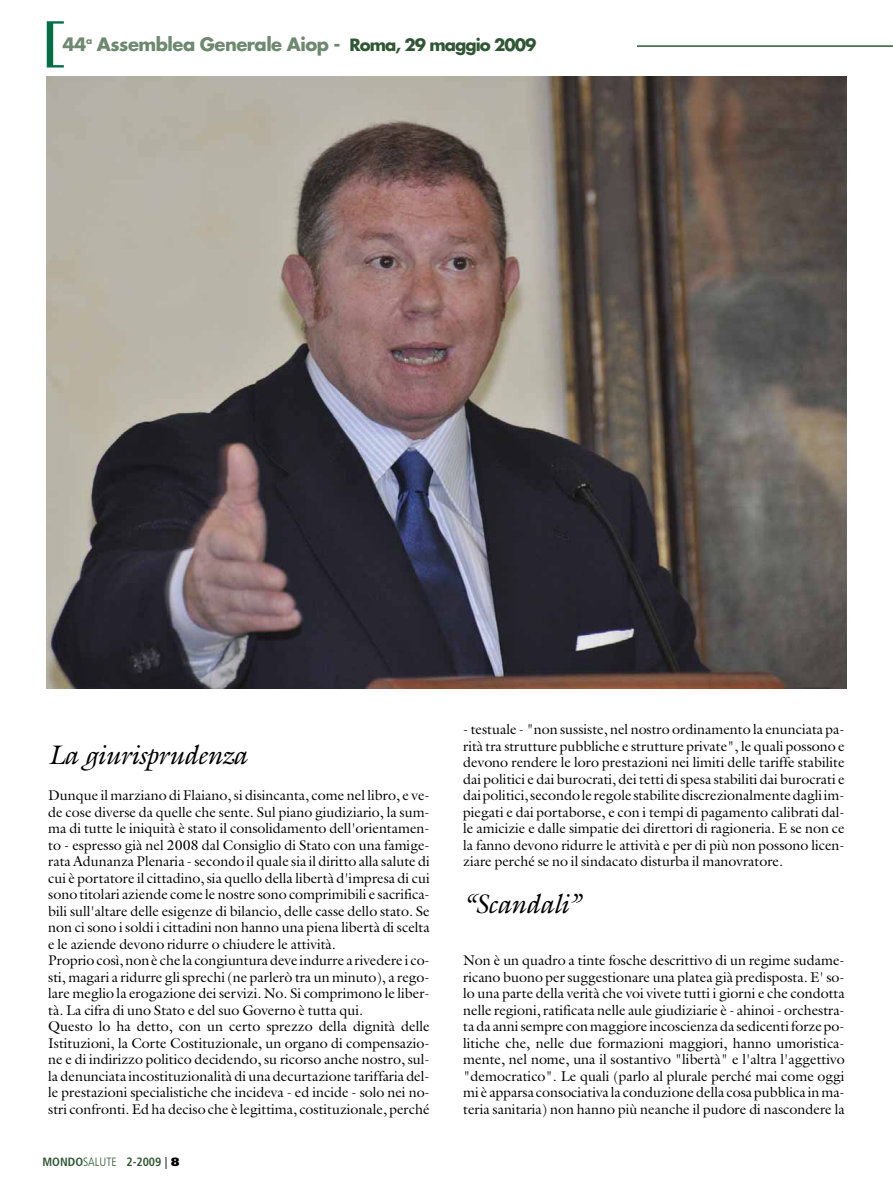
<style>
.page{position:relative;width:893px;height:1191px;background:#fff}
.page>*{position:absolute;margin:0;border:0;box-sizing:border-box;transform-origin:0 0}
.t1{font:italic 27px "Galliard Std";letter-spacing:-.025em;color:#000}
.t2{font:700 18px "Futura Std";letter-spacing:-.03em;color:#6e8970}
.t3{font:14.25px/16.5px "Galliard Std";color:#000;text-align:justify}
.t4{font:700 condensed 12px "Frutiger";color:#305734}
.s1{font-size:16.5px;color:#305734}
.s2{font-weight:300}
.s3{font-weight:300;font-stretch:normal;color:#000}
.s4{font-weight:900;font-stretch:normal;color:#000}
</style>
<div class="page">
<svg style="left:47px;top:21px;width:17px;height:46px"></svg>
<hr style="left:208px;top:45px;width:685px;height:2px;background:#305734">
<div style="left:61px;top:32px;width:576px;height:26px;background:#fff"></div>
<img style="left:47px;top:77px;width:800px;height:611px">
<p class="t2" style="left:62px;top:36px;width:476px">44<sup>a</sup> Assemblea Generale Aiop - <span class="s1">Roma, 29 maggio 2009</span></p>
<h1 class="t1" style="left:48px;top:744px;width:201px">La giurisprudenza</h1>
<p class="t3" style="left:48px;top:788px;width:383px;text-align:left">Dunque il marziano di Flaiano, si disincanta, come nel libro, e ve&shy;de cose diverse da quelle che sente. Sul piano giudiziario, la sum&shy;ma di tutte le iniquità è stato il consolidamento dell'orientamen&shy;to - espresso già nel 2008 dal Consiglio di Stato con una famige&shy;rata Adunanza Plenaria - secondo il quale sia il diritto alla salute di cui è portatore il cittadino, sia quello della libertà d'impresa di cui sono titolari aziende come le nostre sono comprimibili e sacrifica&shy;bili sull'altare delle esigenze di bilancio, delle casse dello stato. Se non ci sono i soldi i cittadini non hanno una piena libertà di scelta e le aziende devono ridurre o chiudere le attività.<br>Proprio così, non è che la congiuntura deve indurre a rivedere i co&shy;sti, magari a ridurre gli sprechi (ne parlerò tra un minuto), a rego&shy;lare meglio la erogazione dei servizi. No. Si comprimono le liber&shy;tà. La cifra di uno Stato e del suo Governo è tutta qui.<br>Questo lo ha detto, con un certo sprezzo della dignità delle Istituzioni, la Corte Costituzionale, un organo di compensazio&shy;ne e di indirizzo politico decidendo, su ricorso anche nostro, sul&shy;la denunciata incostituzionalità di una decurtazione tariffaria del&shy;le prestazioni specialistiche che incideva - ed incide - solo nei no&shy;stri confronti. Ed ha deciso che è legittima, costituzionale, perché</p>
<p class="t4" style="left:43px;top:1157px;width:138px">MONDO<span class="s2">SALUTE</span> 2-2009 <span class="s3">|</span> <span class="s4">8</span></p>
<p class="t3" style="left:463px;top:722px;width:383px">- testuale - "non sussiste, nel nostro ordinamento la enunciata pa&shy;rità tra strutture pubbliche e strutture private", le quali possono e devono rendere le loro prestazioni nei limiti delle tariffe stabilite dai politici e dai burocrati, dei tetti di spesa stabiliti dai burocrati e dai politici, secondo le regole stabilite discrezionalmente dagli im&shy;piegati e dai portaborse, e con i tempi di pagamento calibrati dal&shy;le amicizie e dalle simpatie dei direttori di ragioneria. E se non ce la fanno devono ridurre le attività e per di più non possono licen&shy;ziare perché se no il sindacato disturba il manovratore.</p>
<h1 class="t1" style="left:463px;top:893px;width:119px">“Scandali”</h1>
<p class="t3" style="left:463px;top:953px;width:383px">Non è un quadro a tinte fosche descrittivo di un regime sudame&shy;ricano buono per suggestionare una platea già predisposta. E' so&shy;lo una parte della verità che voi vivete tutti i giorni e che condotta nelle regioni, ratificata nelle aule giudiziarie è - ahinoi - orchestra&shy;ta da anni sempre con maggiore incoscienza da sedicenti forze po&shy;litiche che, nelle due formazioni maggiori, hanno umoristica&shy;mente, nel nome, una il sostantivo "libertà" e l'altra l'aggettivo "democratico". Le quali (parlo al plurale perché mai come oggi mi è apparsa consociativa la conduzione della cosa pubblica in ma&shy;teria sanitaria) non hanno più neanche il pudore di nascondere la</p>
</div>
